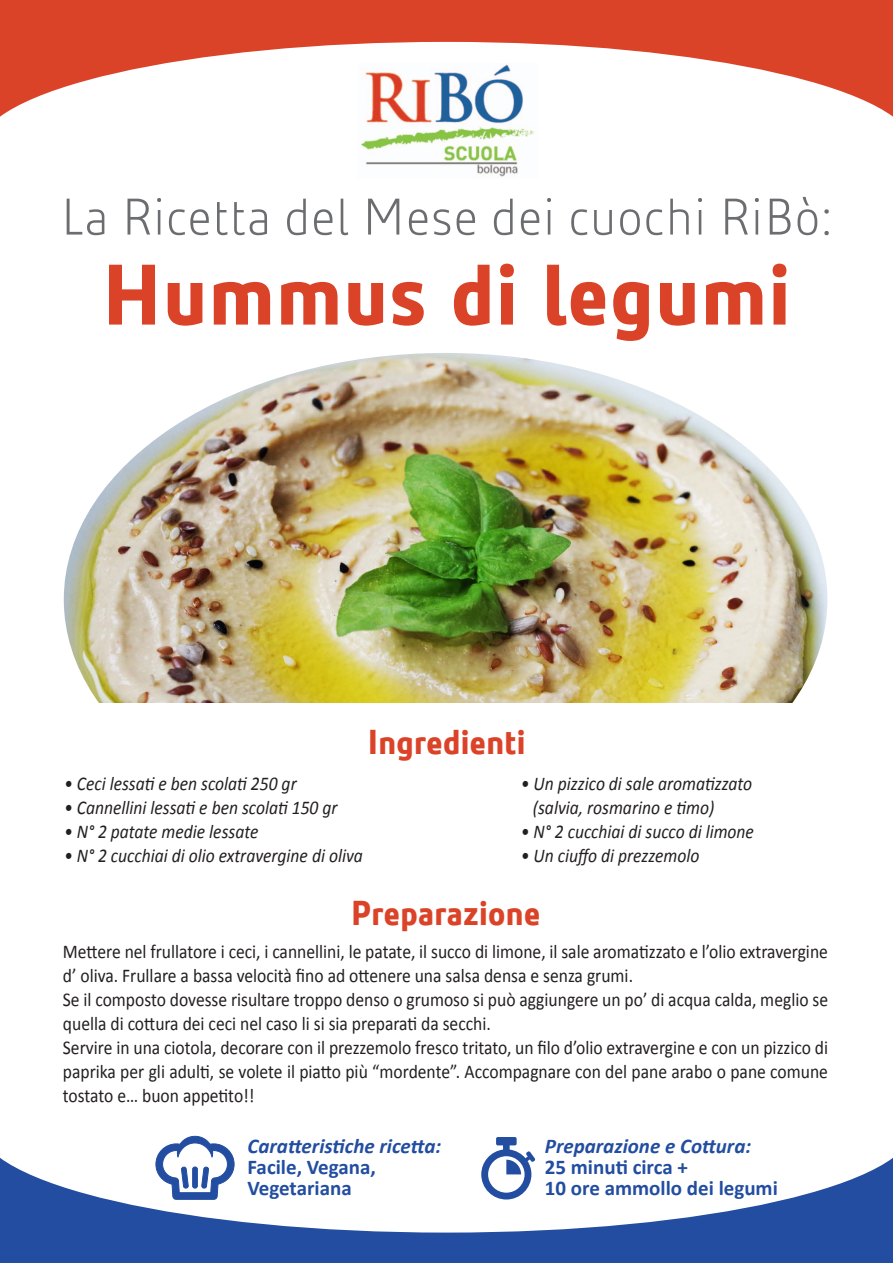
<style>
.page{position:relative;width:893px;height:1263px;background:#fff}
.page>*{position:absolute;margin:0;border:0;box-sizing:border-box;transform-origin:0 0}
.t1{font:700 90px "Elior";color:#db4328}
.t2{font:300 54px "Elior";color:#6c6d70}
.t3{font:700 36px "Elior";letter-spacing:-.01em;color:#db4328}
.t4{font:700 21px "Calibri";color:#224da0}
.t5{font:italic 700 21px "Calibri";color:#224da0}
.t6{font:19.5px/24px "Calibri";color:#231f20;scale:.9 1}
.t7{font:italic 19.5px "Calibri";color:#231f20;scale:.9 1}
</style>
<div class="page">
<img style="left:64px;top:353px;width:763px;height:350px">
<img style="left:365px;top:160px;width:153px;height:17px">
<svg style="left:0;top:1135px;width:893px;height:128px"></svg>
<svg style="left:0;top:0;width:893px;height:160px"></svg>
<svg style="left:156px;top:1136px;width:78px;height:64px"></svg>
<hr style="left:193px;top:1167px;width:4px;height:21px;background:#224da0;border-radius:2px">
<div style="left:192px;top:1167px;width:6px;height:21px;border:1px solid #224da0;border-radius:2px"></div>
<svg style="left:481px;top:1137px;width:54px;height:62px"></svg>
<p class="t2" style="left:60px;top:176px;width:774px">La Ricetta del Mese dei cuochi RiBò:</p>
<p class="t1" style="left:102px;top:227px;width:691px">Hummus di legumi</p>
<p class="t7" style="left:64px;top:770px;width:260px">• Ceci lessati e ben scolati 250 gr</p>
<p class="t7" style="left:64px;top:794px;width:305px">• Cannellini lessati e ben scolati 150 gr</p>
<p class="t7" style="left:64px;top:818px;width:217px">• N° 2 patate medie lessate</p>
<p class="t7" style="left:64px;top:842px;width:333px">• N° 2 cucchiai di olio extravergine di oliva</p>
<p class="t3" style="left:368px;top:715px;width:160px">Ingredienti</p>
<p class="t7" style="left:521px;top:770px;width:258px">• Un pizzico di sale aromatizzato</p>
<p class="t7" style="left:533px;top:794px;width:203px">(salvia, rosmarino e timo)</p>
<p class="t7" style="left:521px;top:818px;width:260px">• N° 2 cucchiai di succo di limone</p>
<p class="t7" style="left:521px;top:842px;width:200px">• Un ciuffo di prezzemolo</p>
<p class="t3" style="left:351px;top:885px;width:191px">Preparazione</p>
<p class="t6" style="left:63px;top:939px;width:851px">Mettere nel frullatore i ceci, i cannellini, le patate, il succo di limone, il sale aromatizzato e l’olio extravergine d’ oliva. Frullare a bassa velocità fino ad ottenere una salsa densa e senza grumi.</p>
<p class="t6" style="left:63px;top:987px;width:852px">Se il composto dovesse risultare troppo denso o grumoso si può aggiungere un po’ di acqua calda, meglio se quella di cottura dei ceci nel caso li si sia preparati da secchi.</p>
<p class="t6" style="left:63px;top:1035px;width:852px;text-align:justify">Servire in una ciotola, decorare con il prezzemolo fresco tritato, un filo d’olio extravergine e con un pizzico di paprika per gli adulti, se volete il piatto più “mordente”. Accompagnare con del pane arabo o pane comune tostato e… buon appetito!!</p>
<p class="t5" style="left:248px;top:1132px;width:195px">Caratteristiche ricetta:</p>
<p class="t4" style="left:248px;top:1153px;width:130px">Facile, Vegana,</p>
<p class="t4" style="left:248px;top:1174px;width:106px">Vegetariana</p>
<p class="t5" style="left:545px;top:1132px;width:208px">Preparazione e Cottura:</p>
<p class="t4" style="left:545px;top:1153px;width:145px">25 minuti circa +</p>
<p class="t4" style="left:545px;top:1174px;width:235px">10 ore ammollo dei legumi</p>
</div>
